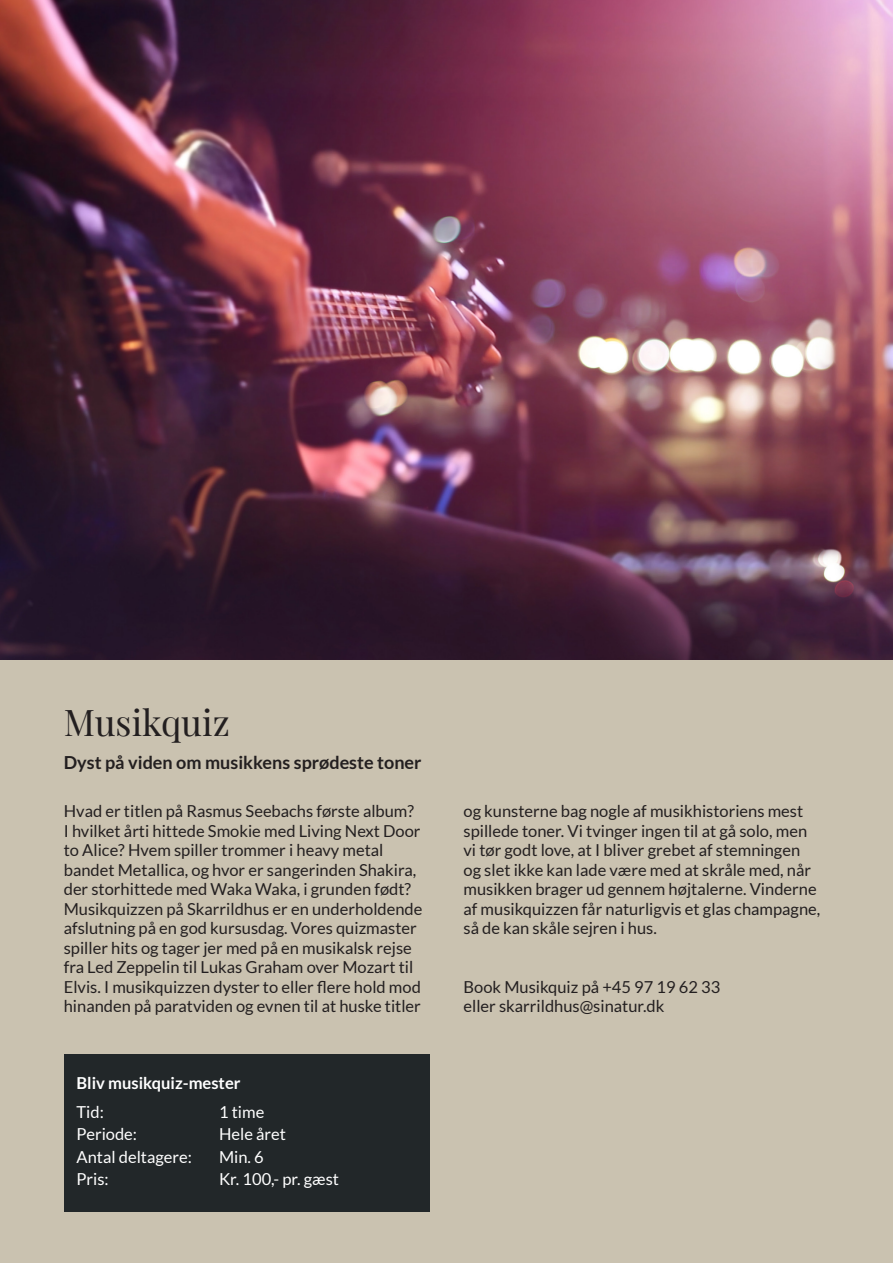
<style>
.page{position:relative;width:893px;height:1263px;background:#fff}
.page>*{position:absolute;margin:0;border:0;box-sizing:border-box;transform-origin:0 0}
.t1{font:36px "Playfair Display";color:#231f20}
.t2{font:700 18px "Lato";color:#231f20}
.t3{font:16.5px/19.5px "Lato";color:#231f20}
.t4{font:16.5px "Lato";color:#fff}
.t5{font:700 16.5px "Lato";color:#fff}
</style>
<div class="page">
<div style="left:0;top:659px;width:893px;height:604px;background:#cac2b0"></div>
<div style="left:64px;top:1054px;width:365px;height:158px;background:#222729"></div>
<img style="left:0;top:0;width:893px;height:659px">
<p class="t1" style="left:64px;top:700px;width:168px">Musikquiz</p>
<p class="t2" style="left:64px;top:752px;width:359px">Dyst på viden om musikkens sprødeste toner</p>
<p class="t3" style="left:64px;top:801px;width:360px">Hvad er titlen på Rasmus Seebachs første album?<br>I hvilket årti hittede Smokie med Living Next Door to Alice? Hvem spiller trommer i heavy metal bandet Metallica, og hvor er sangerinden Shakira, der storhittede med Waka Waka, i grunden født?<br>Musikquizzen på Skarrildhus er en underholdende afslutning på en god kursusdag. Vores quizmaster spiller hits og tager jer med på en musikalsk rejse fra Led Zeppelin til Lukas Graham over Mozart til Elvis. I musikquizzen dyster to eller flere hold mod hinanden på paratviden og evnen til at huske titler</p>
<p class="t3" style="left:463px;top:801px;width:358px">og kunsterne bag nogle af musikhistoriens mest spillede toner. Vi tvinger ingen til at gå solo, men vi tør godt love, at I bliver grebet af stemningen og slet ikke kan lade være med at skråle med, når musikken brager ud gennem højtalerne. Vinderne af musikquizzen får naturligvis et glas champagne, så de kan skåle sejren i hus.</p>
<p class="t3" style="left:463px;top:977px;width:258px">Book Musikquiz på +45 97 19 62 33</p>
<p class="t3" style="left:463px;top:996px;width:202px">eller skarrildhus@sinatur.dk</p>
<p class="t5" style="left:77px;top:1074px;width:165px">Bliv musikquiz-mester</p>
<p class="t4" style="left:77px;top:1102px;width:29px">Tid:</p>
<p class="t4" style="left:219px;top:1102px;width:47px">1 time</p>
<p class="t4" style="left:77px;top:1125px;width:62px">Periode:</p>
<p class="t4" style="left:219px;top:1125px;width:68px">Hele året</p>
<p class="t4" style="left:77px;top:1147px;width:117px">Antal deltagere:</p>
<p class="t4" style="left:219px;top:1147px;width:46px">Min. 6</p>
<p class="t4" style="left:77px;top:1170px;width:34px">Pris:</p>
<p class="t4" style="left:219px;top:1170px;width:122px">Kr. 100,- pr. gæst</p>
</div>
